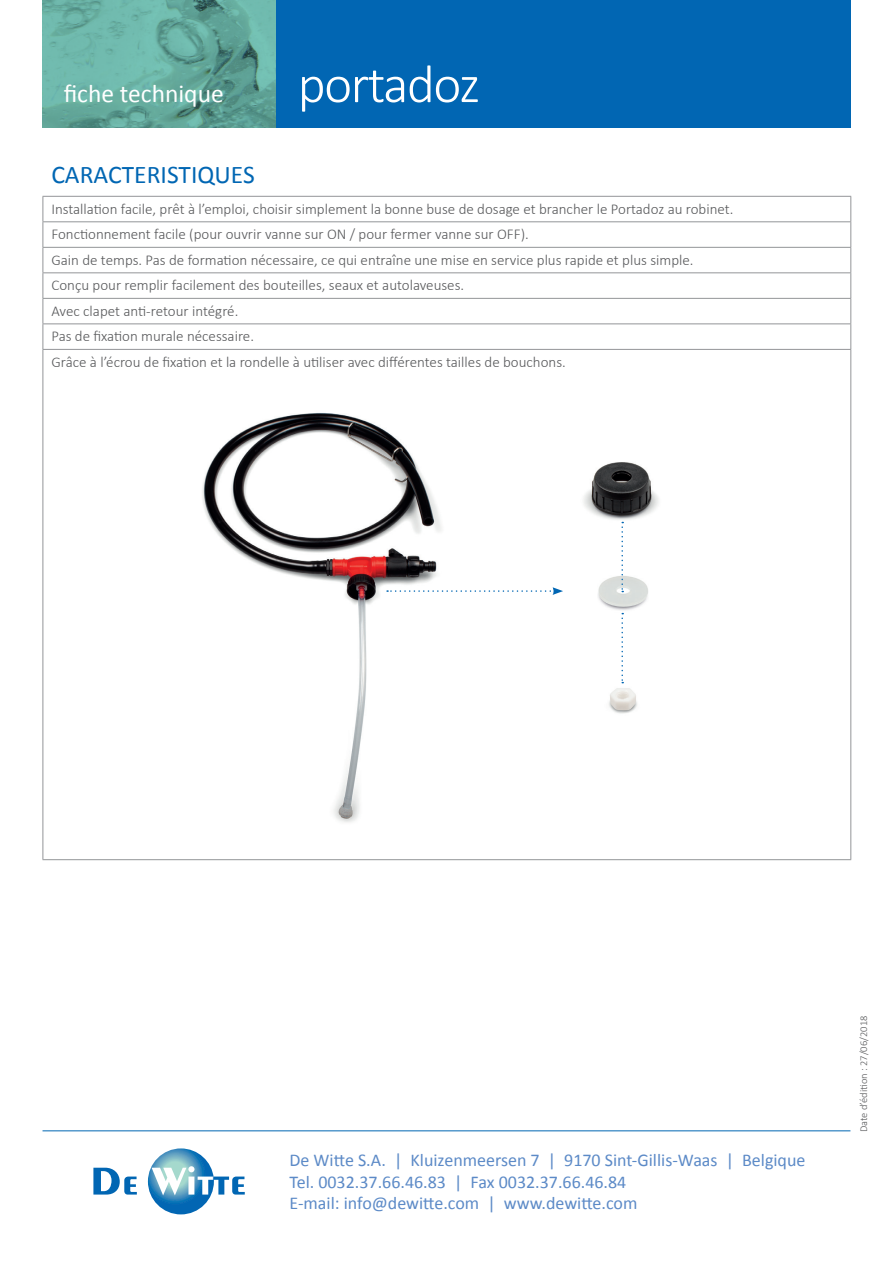
<style>
.page{position:relative;width:893px;height:1263px;background:#fff}
.page>*{position:absolute;margin:0;border:0;box-sizing:border-box;transform-origin:0 0}
.t1{font:300 54px "Calibri";letter-spacing:-.03em;color:#fff}
.t2{font:25.5px "Calibri";color:#0166b3}
.t3{font:25.5px "Calibri";color:#fff}
.t4{font:18px/21.6px "Calibri";color:#5c8ac7}
.t5{font:300 15px/25.5px "Calibri";color:#57585a}
.t6{font:300 10.5px "Calibri";color:#57585a}
</style>
<div class="page">
<svg style="left:93px;top:1168px;width:44px;height:26px"></svg>
<svg style="left:148px;top:1148px;width:97px;height:66px"></svg>
<hr style="left:43px;top:1130px;width:807px;height:1px;background:#0166b3">
<svg style="left:43px;top:0;width:233px;height:128px;background:#65ab9e"></svg>
<div style="left:276px;top:0;width:574px;height:128px;background:#0166b3"></div>
<hr style="left:43px;top:196px;width:808px;height:1px;background:#939598">
<hr style="left:43px;top:221px;width:808px;height:1px;background:#939598">
<hr style="left:43px;top:247px;width:808px;height:1px;background:#939598">
<hr style="left:43px;top:272px;width:808px;height:1px;background:#939598">
<hr style="left:43px;top:298px;width:808px;height:1px;background:#939598">
<hr style="left:43px;top:323px;width:808px;height:1px;background:#939598">
<svg style="left:43px;top:197px;width:1px;height:152px"></svg>
<svg style="left:850px;top:197px;width:1px;height:152px"></svg>
<hr style="left:43px;top:349px;width:808px;height:1px;background:#939598">
<hr style="left:43px;top:350px;width:1px;height:509px;background:#939598">
<hr style="left:850px;top:350px;width:1px;height:509px;background:#939598">
<hr style="left:43px;top:859px;width:808px;height:1px;background:#939598">
<img style="left:202px;top:413px;width:240px;height:410px">
<img style="left:609px;top:682px;width:28px;height:32px">
<img style="left:598px;top:576px;width:50px;height:39px">
<img style="left:583px;top:462px;width:76px;height:62px">
<svg style="left:621px;top:522px;width:2px;height:70px"></svg>
<svg style="left:621px;top:613px;width:2px;height:70px"></svg>
<svg style="left:387px;top:587px;width:176px;height:8px"></svg>
<h2 class="t3" style="left:64px;top:77px;width:161px">fiche technique</h2>
<h1 class="t1" style="left:298px;top:51px;width:184px">portadoz</h1>
<h2 class="t2" style="left:51px;top:158px;width:205px">CARACTERISTIQUES</h2>
<p class="t5" style="left:51px;top:195px;width:684px">Installation facile, prêt à l’emploi, choisir simplement la bonne buse de dosage et brancher le Portadoz au robinet.<br>Fonctionnement facile (pour ouvrir vanne sur ON / pour fermer vanne sur OFF).<br>Gain de temps. Pas de formation nécessaire, ce qui entraîne une mise en service plus rapide et plus simple.<br>Conçu pour remplir facilement des bouteilles, seaux et autolaveuses.<br>Avec clapet anti-retour intégré.<br>Pas de fixation murale nécessaire.<br>Grâce à l’écrou de fixation et la rondelle à utiliser avec différentes tailles de bouchons.</p>
<p class="t4" style="left:290px;top:1149px;width:517px">De Witte S.A. | Kluizenmeersen 7 | 9170 Sint-Gillis-Waas | Belgique<br>Tel. 0032.37.66.46.83 | Fax 0032.37.66.46.84<br>E-mail: info@dewitte.com | www.dewitte.com</p>
<p class="t6" style="left:857px;top:1132px;width:118px;rotate:-90deg">Date d’édition : 27/06/2018</p>
</div>
